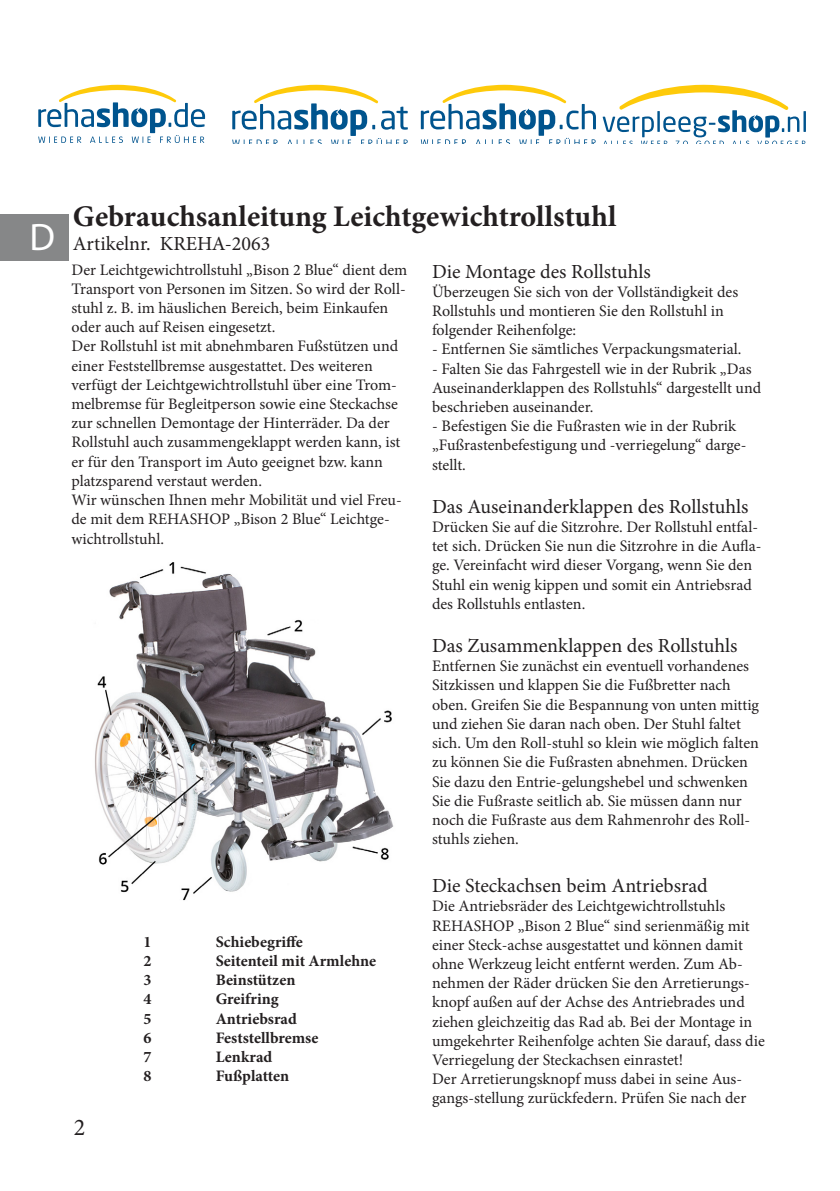
<style>
.page{position:relative;width:840px;height:1191px;background:#fff}
.page>*{position:absolute;margin:0;border:0;box-sizing:border-box;transform-origin:0 0}
.t1{font:38.4px "Myriad Pro";color:#fff}
.t2{font:700 30px "Minion Pro";color:#231f20}
.t3{font:24px "Minion Pro";color:#231f20}
.t4{font:20px "Minion Pro";color:#231f20}
.t5{font:16px/19.2px "Minion Pro";color:#231f20}
.t6{font:700 16px "Minion Pro";color:#231f20}
</style>
<div class="page">
<svg style="left:232px;top:85px;width:175px;height:59px"></svg>
<svg style="left:420px;top:85px;width:175px;height:58px"></svg>
<svg style="left:38px;top:85px;width:167px;height:58px"></svg>
<svg style="left:602px;top:85px;width:203px;height:58px"></svg>
<img style="left:95px;top:562px;width:299px;height:339px">
<div style="left:0;top:215px;width:68px;height:46px;background:#868788"></div>
<p class="t1" style="left:29px;top:214px;width:27px">D</p>
<p class="t2" style="left:73px;top:195px;width:544px">Gebrauchsanleitung Leichtgewichtrollstuhl</p>
<p class="t4" style="left:73px;top:230px;width:199px">Artikelnr. KREHA-2063</p>
<p class="t5" style="left:71px;top:260px;width:337px">Der Leichtgewichtrollstuhl „Bison 2 Blue“ dient dem Transport von Personen im Sitzen. So wird der Roll&shy;stuhl z. B. im häuslichen Bereich, beim Einkaufen oder auch auf Reisen eingesetzt.</p>
<p class="t5" style="left:71px;top:337px;width:330px">Der Rollstuhl ist mit abnehmbaren Fußstützen und einer Feststellbremse ausgestattet. Des weiteren verfügt der Leichtgewichtrollstuhl über eine Trom&shy;melbremse für Begleitperson sowie eine Steckachse zur schnellen Demontage der Hinterräder. Da der Rollstuhl auch zusammengeklappt werden kann, ist er für den Transport im Auto geeignet bzw. kann platzsparend verstaut werden.</p>
<p class="t5" style="left:71px;top:490px;width:331px">Wir wünschen Ihnen mehr Mobilität und viel Freu&shy;de mit dem REHASHOP „Bison 2 Blue“ Leichtge&shy;wichtrollstuhl.</p>
<p class="t4" style="left:432px;top:258px;width:220px">Die Montage des Rollstuhls</p>
<p class="t5" style="left:432px;top:282px;width:307px">Überzeugen Sie sich von der Vollständigkeit des<br>Rollstuhls und montieren Sie den Rollstuhl in folgender Reihenfolge:</p>
<p class="t5" style="left:432px;top:340px;width:311px">- Entfernen Sie sämtliches Verpackungsmaterial.</p>
<p class="t5" style="left:432px;top:359px;width:330px">- Falten Sie das Fahrgestell wie in der Rubrik „Das<br>Auseinanderklappen des Rollstuhls“ dargestellt und beschrieben auseinander.</p>
<p class="t5" style="left:432px;top:416px;width:316px">- Befestigen Sie die Fußrasten wie in der Rubrik „Fußrastenbefestigung und -verriegelung“ darge&shy;stellt.</p>
<p class="t4" style="left:432px;top:493px;width:318px">Das Auseinanderklappen des Rollstuhls</p>
<p class="t5" style="left:432px;top:517px;width:331px">Drücken Sie auf die Sitzrohre. Der Rollstuhl entfal&shy;tet sich. Drücken Sie nun die Sitzrohre in die Aufla&shy;ge. Vereinfacht wird dieser Vorgang, wenn Sie den Stuhl ein wenig kippen und somit ein Antriebsrad des Rollstuhls entlasten.</p>
<p class="t4" style="left:432px;top:632px;width:307px">Das Zusammenklappen des Rollstuhls</p>
<p class="t5" style="left:432px;top:656px;width:328px">Entfernen Sie zunächst ein eventuell vorhandenes Sitzkissen und klappen Sie die Fußbretter nach oben. Greifen Sie die Bespannung von unten mittig und ziehen Sie daran nach oben. Der Stuhl faltet sich. Um den Roll-stuhl so klein wie möglich falten zu können Sie die Fußrasten abnehmen. Drücken Sie dazu den Entrie-gelungshebel und schwenken Sie die Fußraste seitlich ab. Sie müssen dann nur noch die Fußraste aus dem Rahmenrohr des Roll&shy;stuhls ziehen.</p>
<p class="t4" style="left:432px;top:872px;width:277px">Die Steckachsen beim Antriebsrad</p>
<p class="t5" style="left:432px;top:896px;width:295px">Die Antriebsräder des Leichtgewichtrollstuhls</p>
<p class="t5" style="left:432px;top:916px;width:334px">REHASHOP „Bison 2 Blue“ sind serienmäßig mit einer Steck-achse ausgestattet und können damit ohne Werkzeug leicht entfernt werden. Zum Ab&shy;nehmen der Räder drücken Sie den Arretierungs&shy;knopf außen auf der Achse des Antriebrades und ziehen gleichzeitig das Rad ab. Bei der Montage in umgekehrter Reihenfolge achten Sie darauf, dass die Verriegelung der Steckachsen einrastet!</p>
<p class="t5" style="left:432px;top:1069px;width:316px">Der Arretierungsknopf muss dabei in seine Aus&shy;gangs-stellung zurückfedern. Prüfen Sie nach der</p>
<p class="t6" style="left:143px;top:930px;width:9px">1</p>
<p class="t6" style="left:215px;top:930px;width:89px">Schiebegriffe</p>
<p class="t6" style="left:143px;top:949px;width:9px">2</p>
<p class="t6" style="left:215px;top:949px;width:162px">Seitenteil mit Armlehne</p>
<p class="t6" style="left:143px;top:969px;width:9px">3</p>
<p class="t6" style="left:215px;top:969px;width:81px">Beinstützen</p>
<p class="t6" style="left:143px;top:988px;width:9px">4</p>
<p class="t6" style="left:215px;top:988px;width:64px">Greifring</p>
<p class="t6" style="left:143px;top:1007px;width:9px">5</p>
<p class="t6" style="left:215px;top:1007px;width:83px">Antriebsrad</p>
<p class="t6" style="left:143px;top:1026px;width:9px">6</p>
<p class="t6" style="left:215px;top:1026px;width:104px">Feststellbremse</p>
<p class="t6" style="left:143px;top:1045px;width:9px">7</p>
<p class="t6" style="left:215px;top:1045px;width:58px">Lenkrad</p>
<p class="t6" style="left:143px;top:1065px;width:9px">8</p>
<p class="t6" style="left:215px;top:1065px;width:75px">Fußplatten</p>
<h3 class="t3" style="left:74px;top:1111px;width:13px">2</h3>
</div>
